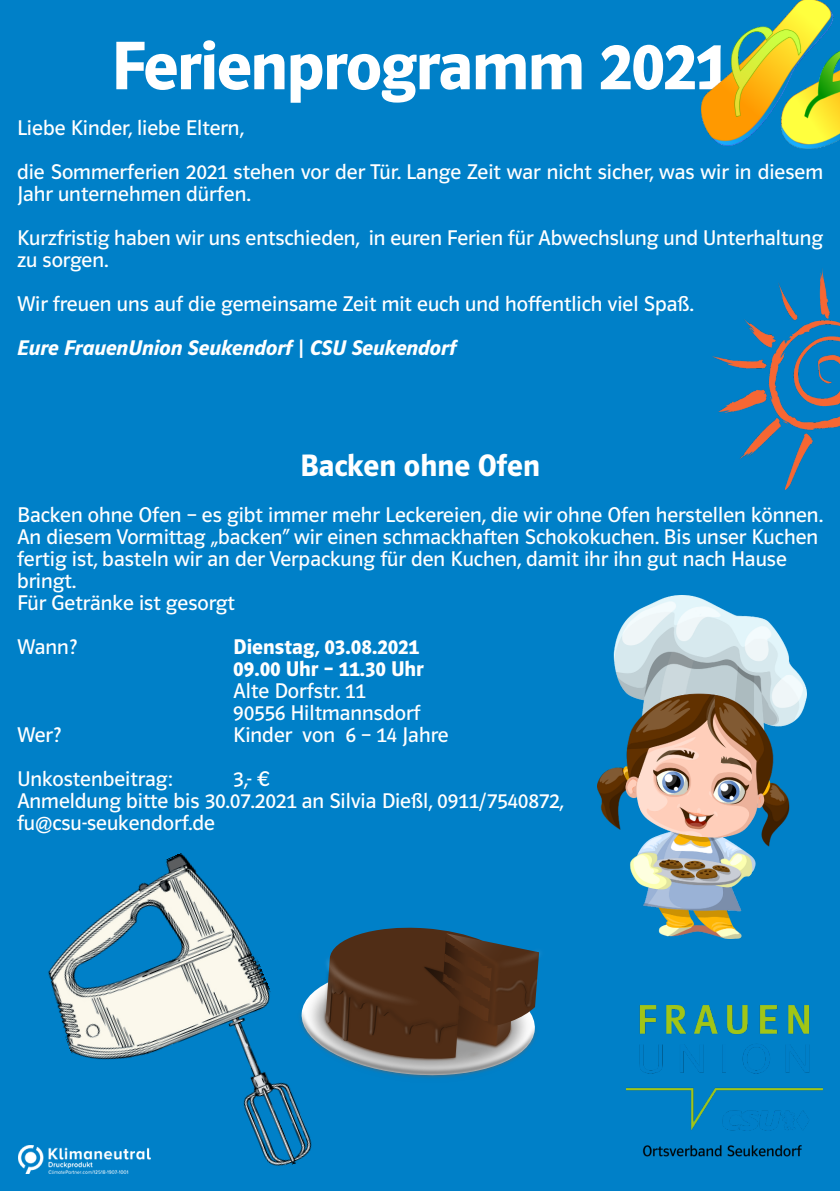
<style>
.page{position:relative;width:840px;height:1191px;background:#fff}
.page>*{position:absolute;margin:0;border:0;box-sizing:border-box;transform-origin:0 0}
.t1{font:600 71px "Polo 22 R Headline";color:#fff}
.t2{font:600 32px "Polo 22 R";color:#fff}
.t3{font:22px/22px "Polo 22 R Buch";color:#fff}
.t4{font:italic 600 22px "Polo 22 R";color:#fff}
.t5{font:600 22px/22px "Polo 22 R";color:#fff}
</style>
<div class="page">
<div style="left:0;top:0;width:839px;height:1191px;background:#0080c8"></div>
<img style="left:712px;top:268px;width:127px;height:221px">
<img style="left:701px;top:0;width:138px;height:148px">
<img style="left:626px;top:1005px;width:196px;height:152px">
<svg style="left:347px;top:1062px;width:162px;height:16px"></svg>
<img style="left:333px;top:927px;width:207px;height:135px">
<img style="left:18px;top:853px;width:315px;height:321px">
<img style="left:597px;top:595px;width:208px;height:344px">
<h1 class="t1" style="left:112px;top:36px;width:617px">Ferienprogramm 2021</h1>
<p class="t3" style="left:17px;top:107px;width:807px;line-height:44px">Liebe Kinder, liebe Eltern,<br>die Sommerferien 2021 stehen vor der Tür. Lange Zeit war nicht sicher, was wir in diesem</p>
<p class="t3" style="left:17px;top:173px;width:807px;line-height:44px">Jahr unternehmen dürfen.<br>Kurzfristig haben wir uns entschieden, in euren Ferien für Abwechslung und Unterhaltung</p>
<p class="t3" style="left:17px;top:239px;width:678px;line-height:44px">zu sorgen.<br>Wir freuen uns auf die gemeinsame Zeit mit euch und hoffentlich viel Spaß.</p>
<p class="t4" style="left:17px;top:338px;width:440px">Eure FrauenUnion Seukendorf | CSU Seukendorf</p>
<h2 class="t2" style="left:300px;top:452px;width:241px">Backen ohne Ofen</h2>
<p class="t3" style="left:17px;top:505px;width:807px">Backen ohne Ofen – es gibt immer mehr Leckereien, die wir ohne Ofen herstellen können.<br>An diesem Vormittag „backen“ wir einen schmackhaften Schokokuchen. Bis unser Kuchen fertig ist, basteln wir an der Verpackung für den Kuchen, damit ihr ihn gut nach Hause bringt.<br>Für Getränke ist gesorgt</p>
<p class="t3" style="left:17px;top:637px;width:62px">Wann?</p>
<p class="t5" style="left:233px;top:637px;width:192px">Dienstag, 03.08.2021<br>09.00 Uhr – 11.30 Uhr</p>
<p class="t3" style="left:233px;top:681px;width:189px">Alte Dorfstr. 11<br>90556 Hiltmannsdorf</p>
<p class="t3" style="left:17px;top:725px;width:46px">Wer?</p>
<p class="t3" style="left:233px;top:725px;width:217px">Kinder von 6 – 14 Jahre</p>
<p class="t3" style="left:17px;top:769px;width:157px">Unkostenbeitrag:</p>
<p class="t3" style="left:17px;top:769px;width:548px;text-indent:216px">3,- €<br>Anmeldung bitte bis 30.07.2021 an Silvia Dießl, 0911/7540872, fu@csu-seukendorf.de</p>
</div>
